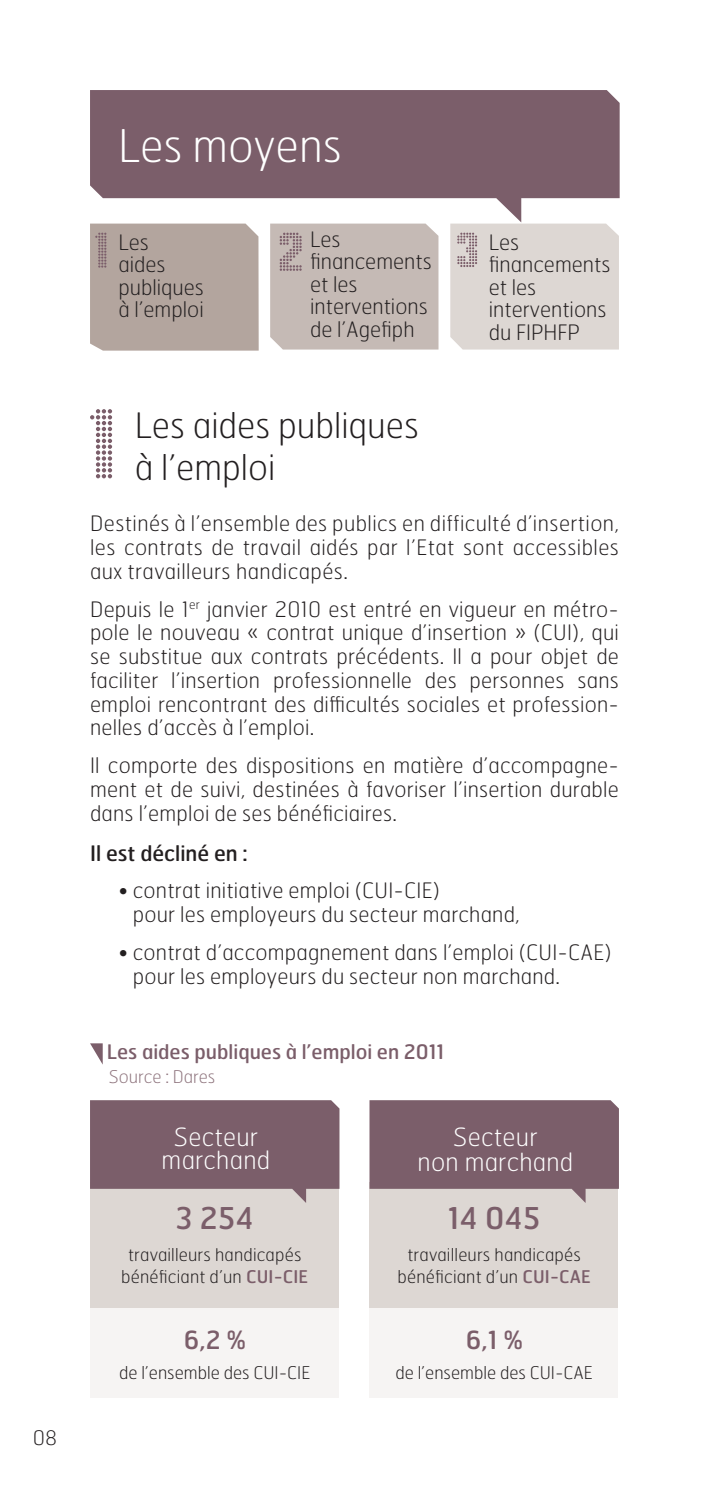
<style>
.page{position:relative;width:709px;height:1489px;background:#fff}
.page>*{position:absolute;margin:0;border:0;box-sizing:border-box;transform-origin:0 0}
.t1{font:100 45px "Hermes";color:#fff}
.t2{font:100 35px/42px "Hermes";color:#231f20}
.t3{font:30px "Hermes";letter-spacing:.01em;color:#7b5e6a}
.t4{font:100 25px/22.5px "Hermes";letter-spacing:.01em;color:#fff;text-align:center}
.t5{font:25px "Hermes";color:#7b5e6a}
.t6{font:100 21.25px/22.5px "Hermes";letter-spacing:.01em;color:#231f20}
.t7{font:21.25px "Hermes";color:#231f20}
.t8{font:20px "Hermes";color:#7b5e6a}
.t9{font:100 20px "Hermes";color:#231f20}
.t10{font:100 17.5px/22.5px "Hermes";letter-spacing:.01em;color:#231f20;text-align:center}
.t11{font:100 17.5px "Hermes";color:#8f757e}
.s1{font-weight:400;color:#7b5e6a}
</style>
<div class="page">
<div style="left:90px;top:1181px;width:249px;height:216px;background:#ddd7d3"></div>
<div style="left:369px;top:1181px;width:249px;height:216px;background:#ddd7d3"></div>
<div style="left:369px;top:1308px;width:249px;height:89px;background:#f6f4f3"></div>
<div style="left:90px;top:1308px;width:249px;height:89px;background:#f6f4f3"></div>
<svg style="left:369px;top:1100px;width:250px;height:102px;background:#886e78"></svg>
<svg style="left:90px;top:1100px;width:249px;height:102px;background:#876d77"></svg>
<svg style="left:90px;top:90px;width:529px;height:132px;fill:#7b5e6a"></svg>
<div style="left:90px;top:223px;width:169px;height:127px;background:#b3a59e"></div>
<div style="left:270px;top:223px;width:168px;height:126px;background:#c5bab5"></div>
<div style="left:450px;top:223px;width:169px;height:126px;background:#ddd7d3"></div>
<svg style="left:90px;top:1043px;width:13px;height:21px"></svg>
<svg style="left:90px;top:409px;width:22px;height:69px"></svg>
<p class="t9" style="left:33px;top:1425px;width:26px">08</p>
<h1 class="t1" style="left:118px;top:119px;width:225px">Les moyens</h1>
<p class="t6" style="left:310px;top:227px;width:123px">Les financements et les interventions de l’Agefiph</p>
<p class="t6" style="left:118px;top:231px;width:87px">Les<br>aides publiques à l’emploi</p>
<p class="t6" style="left:489px;top:231px;width:123px">Les financements et les interventions du FI PHFP</p>
<h2 class="t2" style="left:135px;top:404px;width:285px">Les aides publiques à l’emploi</h2>
<p class="t6" style="left:90px;top:511px;width:530px;line-height:23.8px;text-align:justify">Destinés à l’ensemble des publics en difficulté d’insertion, les contrats de travail aidés par l’Etat sont accessibles aux travailleurs handicapés.</p>
<p class="t6" style="left:90px;top:597px;width:530px;line-height:23.8px;text-align:justify">Depuis le 1<sup>er</sup> janvier 2010 est entré en vigueur en métro&shy;pole le nouveau « contrat unique d’insertion » (CUI), qui se substitue aux contrats précédents. I l a pour objet de faciliter l’insertion professionnelle des personnes sans emploi rencontrant des difficultés sociales et profession&shy;nelles d’accès à l’emploi.</p>
<p class="t6" style="left:90px;top:753px;width:530px;line-height:23.8px;text-align:justify">I l comporte des dispositions en matière d’accompagne&shy;ment et de suivi, destinées à favoriser l’insertion durable dans l’emploi de ses bénéficiaires.</p>
<p class="t7" style="left:90px;top:840px;width:159px">Il est décliné en :</p>
<p class="t6" style="left:133px;top:878px;width:388px;line-height:23.8px;text-indent:-14px">• contrat initiative emploi (CUI -CI E)<br>pour les employeurs du secteur marchand,</p>
<p class="t6" style="left:133px;top:940px;width:480px;line-height:23.8px;text-indent:-14px">• contrat d’accompagnement dans l’emploi (CUI -CAE) pour les employeurs du secteur non marchand.</p>
<p class="t8" style="left:107px;top:1040px;width:339px">Les aides publiques à l’emploi en 2011</p>
<p class="t11" style="left:109px;top:1066px;width:108px">Source : Dares</p>
<p class="t4" style="left:162px;top:1126px;width:110px">Secteur marchand</p>
<h3 class="t3" style="left:176px;top:1200px;width:79px">3 254</h3>
<p class="t10" style="left:121px;top:1243px;width:188px">travailleurs handicapés bénéficiant d’un <span class="s1">CUI-CIE</span></p>
<p class="t5" style="left:184px;top:1324px;width:64px">6,2 %</p>
<p class="t10" style="left:119px;top:1360px;width:193px">de l’ensemble des CUI -CI E</p>
<p class="t4" style="left:417px;top:1124px;width:157px;line-height:25px">Secteur<br>non marchand</p>
<h3 class="t3" style="left:448px;top:1200px;width:94px">14 045</h3>
<p class="t10" style="left:397px;top:1243px;width:195px">travailleurs handicapés bénéficiant d’un <span class="s1">CUI-CAE</span></p>
<p class="t5" style="left:466px;top:1324px;width:58px">6,1 %</p>
<p class="t10" style="left:395px;top:1360px;width:199px">de l’ensemble des CUI -CAE</p>
</div>
